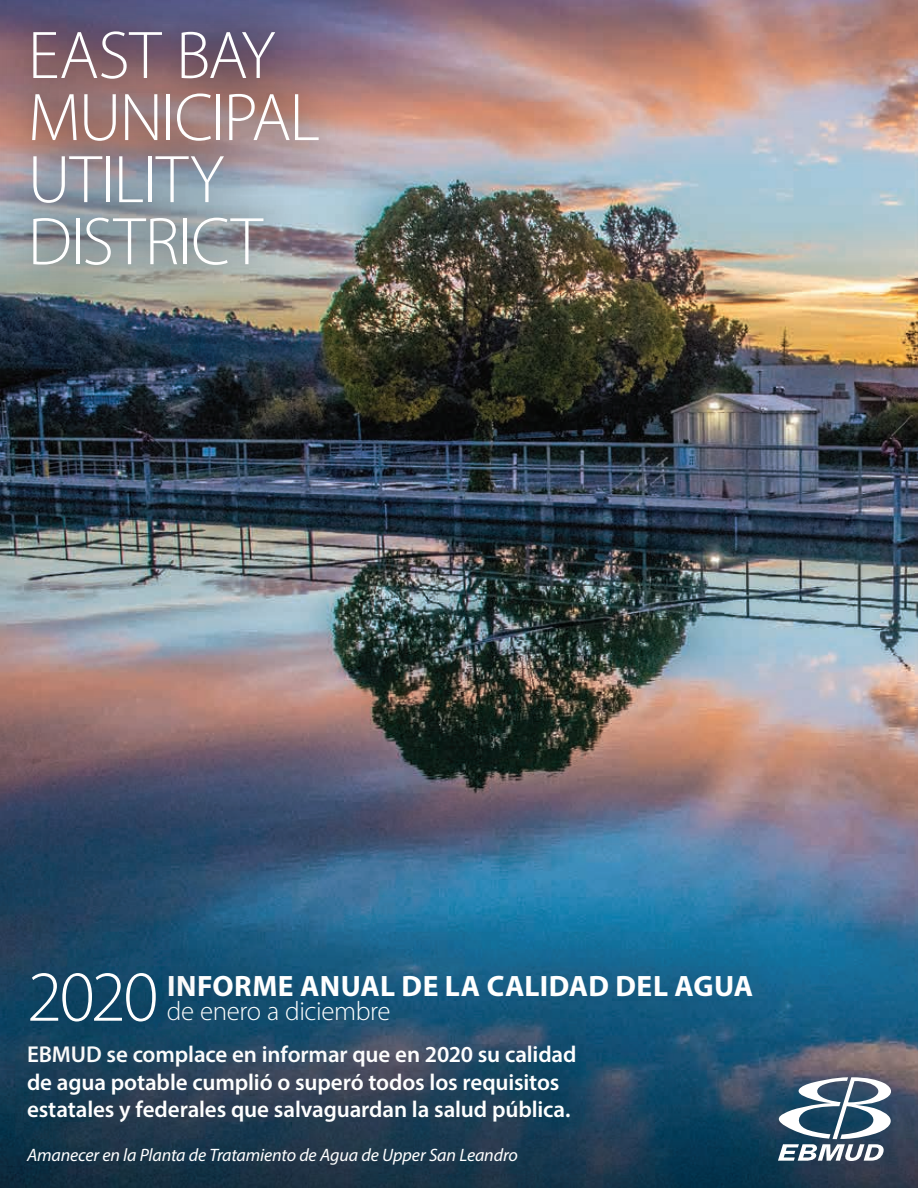
<style>
.page{position:relative;width:918px;height:1188px;background:#fff}
.page>*{position:absolute;margin:0;border:0;box-sizing:border-box;transform-origin:0 0}
.t1{font:300 72.15px "Myriad Pro";color:#fff}
.t2{font:300 67.95px/62.1px "Myriad Pro";letter-spacing:-.02em;color:#fff}
.t3{font:700 29.55px "Myriad Pro";letter-spacing:.015em;color:#fff}
.t4{font:300 26.85px "Myriad Pro";letter-spacing:-.015em;color:#fff}
.t5{font:600 23.1px/27.6px "Myriad Pro";letter-spacing:-.005em;color:#fff}
.t6{font:italic 18px "Myriad Pro";letter-spacing:-.01em;color:#fff}
</style>
<div class="page">
<img style="left:0;top:0;width:918px;height:1188px">
<div style="left:0;top:988px;width:629px;height:190px;background:#231f20;opacity:.75"></div>
<div style="left:112px;top:916px;width:695px;height:161px;background:#231f20;opacity:.75"></div>
<svg style="left:769px;top:1077px;width:130px;height:84px"></svg>
<div style="left:0;top:915px;width:213px;height:165px;background:#231f20;opacity:.75"></div>
<div style="left:0;top:0;width:359px;height:308px;background:#231f20;opacity:.64"></div>
<h2 class="t2" style="left:28px;top:24px;width:294px">EAST BAY<br>MUNICIPAL<br>UTILITY<br>DISTRICT</h2>
<h1 class="t1" style="left:27px;top:953px;width:133px">2020</h1>
<p class="t3" style="left:167px;top:967px;width:588px">INFORME ANUAL DE LA CALIDAD DEL AGUA</p>
<p class="t4" style="left:167px;top:995px;width:225px">de enero a diciembre</p>
<p class="t5" style="left:27px;top:1040px;width:551px">EBMUD se complace en informar que en 2020 su calidad de agua potable cumplió o superó todos los requisitos estatales y federales que salvaguardan la salud pública.</p>
<p class="t6" style="left:27px;top:1144px;width:492px">Amanecer en la Planta de Tratamiento de Agua de Upper San Leandro</p>
</div>
